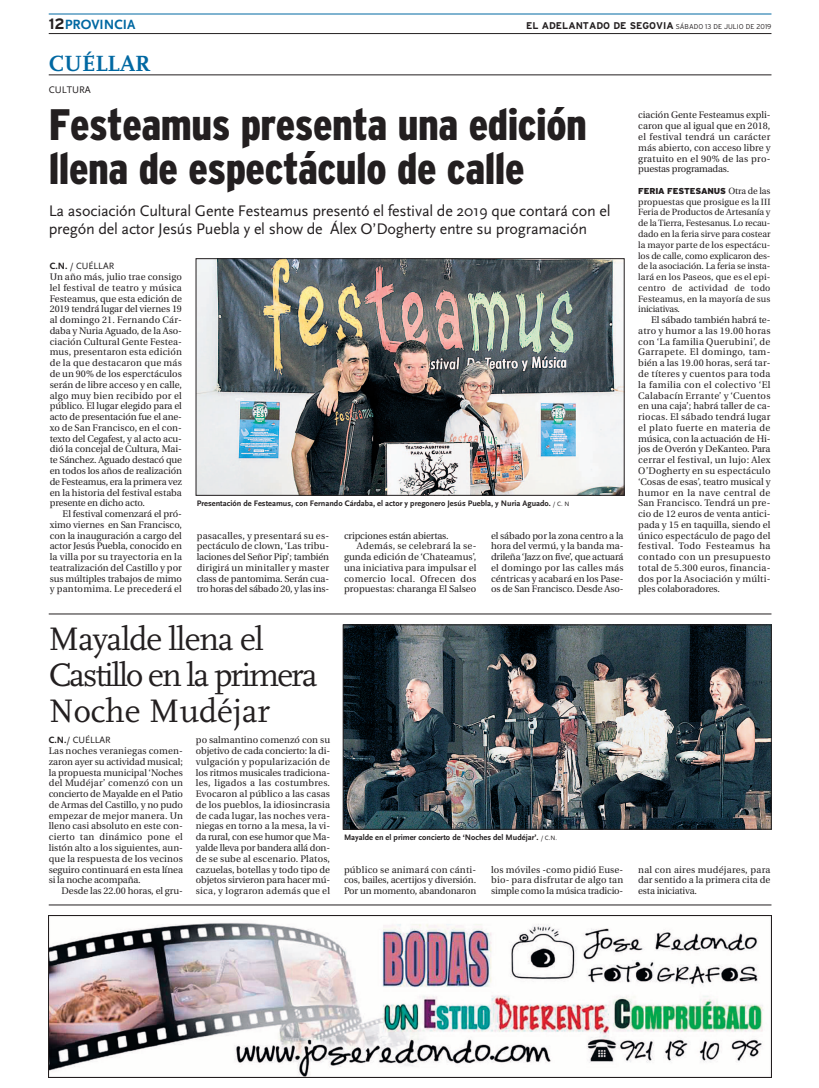
<style>
.page{position:relative;width:819px;height:1088px;background:#fff}
.page>*{position:absolute;margin:0;border:0;box-sizing:border-box;transform-origin:0 0}
.t1{font:900 condensed 44px/44px "Interstate Adobe";letter-spacing:-.01em;color:#231f20}
.t2{font:34px/36px "FF Scala";letter-spacing:-.03em;color:#231f20}
.t3{font:700 23px "FF Scala";color:#0068a2}
.t4{font:16px/18px "Scala Sans";letter-spacing:-.01em;color:#231f20}
.t5{font:700 14px "Scala Sans";color:#0068a2}
.t6{font:10px "Scala Sans";color:#231f20}
.t7{font:700 9.8px "Interstate Adobe";color:#231f20}
.t8{font:9.5px/10.8px "Utopia";letter-spacing:-.005em;color:#231f20;text-align:justify}
.t9{font:9.5px "Utopia";letter-spacing:.025em;color:#231f20}
.t10{font:9.5px "Utopia";letter-spacing:.015em;color:#231f20}
.t11{font:9.5px "Scala Sans";color:#231f20}
.t12{font:9px/10.8px "Utopia";letter-spacing:.015em;color:#231f20;text-align:justify}
.t13{font:900 8.6px "Interstate Adobe";letter-spacing:-.015em;color:#231f20}
.t14{font:700 8.3px "Scala Sans";color:#231f20}
.s1{font-family:"Interstate Adobe";font-size:15px;color:#231f20}
.s2{font-weight:300;font-size:7px}
.s3{font-weight:700}
.s4{font-weight:400;font-size:6.5px}
.s5{font-family:"Utopia";font-weight:400;font-size:9px}
</style>
<div class="page">
<img style="left:198px;top:261px;width:424px;height:232px">
<div style="left:196px;top:259px;width:428px;height:236px;border:1px solid #231f20"></div>
<img style="left:345px;top:627px;width:424px;height:200px">
<div style="left:343px;top:625px;width:428px;height:204px;border:1px solid #231f20"></div>
<hr style="left:49px;top:905px;width:722px;height:1px;background:#231f20">
<hr style="left:49px;top:75px;width:722px;height:1px;background:#231f20">
<hr style="left:49px;top:614px;width:722px;height:1px;background:#231f20">
<hr style="left:49px;top:33px;width:722px;height:1px;background:#231f20">
<hr style="left:49px;top:14px;width:722px;height:1px;background:#0068a2">
<img style="left:49px;top:916px;width:722px;height:161px">
<h3 class="t5" style="left:49px;top:18px;width:88px"><span class="s1">12</span>PROVINCIA</h3>
<p class="t7" style="left:526px;top:21px;width:247px">EL ADELANTADO DE SEGOVIA <span class="s2">SÁBADO 13 DE JULIO DE 2019</span></p>
<h3 class="t3" style="left:49px;top:54px;width:103px">CUÉLLAR</h3>
<p class="t6" style="left:49px;top:86px;width:44px">CULTURA</p>
<h1 class="t1" style="left:49px;top:106px;width:540px">Festeamus presenta una edición llena de espectáculo de calle</h1>
<h3 class="t4" style="left:49px;top:204px;width:563px">La asociación Cultural Gente Festeamus presentó el festival de 2019 que contará con el pregón del actor Jesús Puebla y el show de Álex O’Dogherty entre su programación</h3>
<p class="t11" style="left:50px;top:262px;width:66px"><span class="s3">C.N.</span> / CUÉLLAR</p>
<p class="t8" style="left:50px;top:272px;width:134px">Un año más, julio trae consigo lel festival de teatro y música Festeamus, que esta edición de 2019 tendrá lugar del viernes 19 al domingo 21. Fernando Cár&shy;daba y Nuria Aguado, de la Aso&shy;ciación Cultural Gente Festea&shy;mus, presentaron esta edición de la que destacaron que más de un 90% de los esperctáculos serán de libre acceso y en calle, algo muy bien recibido por el público. El lugar elegido para el acto de presentación fue el ane&shy;xo de San Francisco, en el con&shy;texto del Cegafest, y al acto acu&shy;dió la concejal de Cultura, Mai&shy;te Sánchez. Aguado destacó que en todos los años de realización de Festeamus, era la primera vez en la historia del festival estaba presente en dicho acto.</p>
<p class="t8" style="left:50px;top:509px;width:134px;text-indent:13px">El festival comenzará el pró&shy;ximo viernes en San Francisco, con la inauguración a cargo del actor Jesús Puebla, conocido en la villa por su trayectoria en la teatralización del Castillo y por sus múltiples trabajos de mimo y pantomima. Le precederá el</p>
<p class="t14" style="left:197px;top:500px;width:374px">Presentación de Festeamus, con Fernando Cárdaba, el actor y pregonero Jesús Puebla, y Nuria Aguado. <span class="s4">/ C. N</span></p>
<p class="t8" style="left:197px;top:530px;width:134px">pasacalles, y presentará su es&shy;pectáculo de clown, ‘Las tribu&shy;laciones del Señor Pip’; también dirigirá un minitaller y master class de pantomima. Serán cua&shy;tro horas del sábado 20, y las ins-</p>
<p class="t8" style="left:491px;top:530px;width:134px">el sábado por la zona centro a la hora del vermú, y la banda ma&shy;drileña ‘Jazz on five’, que actuará el domingo por las calles más céntricas y acabará en los Pase&shy;os de San Francisco. Desde Aso-</p>
<p class="t8" style="left:344px;top:530px;width:106px">cripciones están abiertas.</p>
<p class="t9" style="left:357px;top:541px;width:121px">Además, se celebrará la se-</p>
<p class="t8" style="left:344px;top:552px;width:134px">gunda edición de ‘Chateamus’,</p>
<p class="t10" style="left:344px;top:562px;width:134px">una iniciativa para impulsar el</p>
<p class="t9" style="left:344px;top:573px;width:134px">comercio local. Ofrecen dos</p>
<p class="t8" style="left:344px;top:584px;width:134px">propuestas: charanga El Salseo</p>
<h2 class="t2" style="left:49px;top:624px;width:271px">Mayalde llena el<br>Castillo en la primera<br>Noche Mudéjar</h2>
<p class="t11" style="left:49px;top:736px;width:64px"><span class="s3">C.N.</span>/ CUÉLLAR</p>
<p class="t8" style="left:49px;top:746px;width:136px">Las noches veraniegas comen&shy;zaron ayer su actividad musical; la propuesta municipal ‘Noches del Mudéjar’ comenzó con un concierto de Mayalde en el Patio de Armas del Castillo, y no pudo empezar de mejor manera. Un lleno casi absoluto en este con&shy;cierto tan dinámico pone el listón alto a los siguientes, aun&shy;que la respuesta de los vecinos seguiro continuará en esta línea si la noche acompaña.</p>
<p class="t8" style="left:62px;top:886px;width:123px">Desde las 22.00 horas, el gru-</p>
<p class="t8" style="left:196px;top:735px;width:136px">po salmantino comenzó con su objetivo de cada concierto: la di&shy;vulgación y popularización de los ritmos musicales tradiciona&shy;les, ligados a las costumbres.<br>Evocaron al público a las casas de los pueblos, la idiosincrasia de cada lugar, las noches vera&shy;niegas en torno a la mesa, la vi&shy;da rural, con ese humor que Ma&shy;yalde lleva por bandera allá don&shy;de se sube al escenario. Platos, cazuelas, botellas y todo tipo de objetos sirvieron para hacer mú&shy;sica, y lograron además que el</p>
<p class="t14" style="left:344px;top:834px;width:215px">Mayalde en el primer concierto de ‘Noches del Mudéjar’. <span class="s4">/ C.N.</span></p>
<p class="t8" style="left:344px;top:864px;width:134px">público se animará con cánti&shy;cos, bailes, acertijos y diversión.<br>Por un momento, abandonaron</p>
<p class="t8" style="left:491px;top:864px;width:134px">los móviles -como pidió Euse&shy;bio- para disfrutar de algo tan simple como la música tradicio-</p>
<p class="t8" style="left:638px;top:110px;width:134px">ciación Gente Festeamus expli&shy;caron que al igual que en 2018, el festival tendrá un carácter más abierto, con acceso libre y gratuito en el 90% de las pro&shy;puestas programadas.</p>
<p class="t13" style="left:638px;top:188px;width:134px">FERIA FESTESANUS <span class="s5">Otra de las</span></p>
<p class="t12" style="left:638px;top:196px;width:134px">propuestas que prosigue es la III Feria de Productos de Artesanía y de la Tierra, Festesanus. Lo recau&shy;dado en la feria sirve para costear la mayor parte de los espectácu&shy;los de calle, como explicaron des&shy;de la asociación. La feria se insta&shy;lará en los Paseos, que es el epi&shy;centro de actividad de todo Festeamus, en la mayoría de sus iniciativas.</p>
<p class="t8" style="left:638px;top:315px;width:134px;text-indent:13px">El sábado también habrá te&shy;atro y humor a las 19.00 horas con ‘La familia Querubini’, de Garrapete. El domingo, tam&shy;bién a las 19.00 horas, será tar&shy;de títeres y cuentos para toda la familia con el colectivo ‘El Calabacín Errante’ y ‘Cuentos en una caja’; habrá taller de ca&shy;riocas. El sábado tendrá lugar el plato fuerte en materia de música, con la actuación de Hi&shy;jos de Overón y DeKanteo. Para cerrar el festival, un lujo: Alex O’Dogherty en su espectáculo ‘Cosas de esas’, teatro musical y humor en la nave central de San Francisco. Tendrá un pre&shy;cio de 12 euros de venta antici&shy;pada y 15 en taquilla, siendo el único espectáculo de pago del festival. Todo Festeamus ha contado con un presupuesto total de 5.300 euros, financia&shy;dos por la Asociación y múlti&shy;ples colaboradores.</p>
<p class="t8" style="left:638px;top:864px;width:134px">nal con aires mudéjares, para dar sentido a la primera cita de esta iniciativa.</p>
</div>
